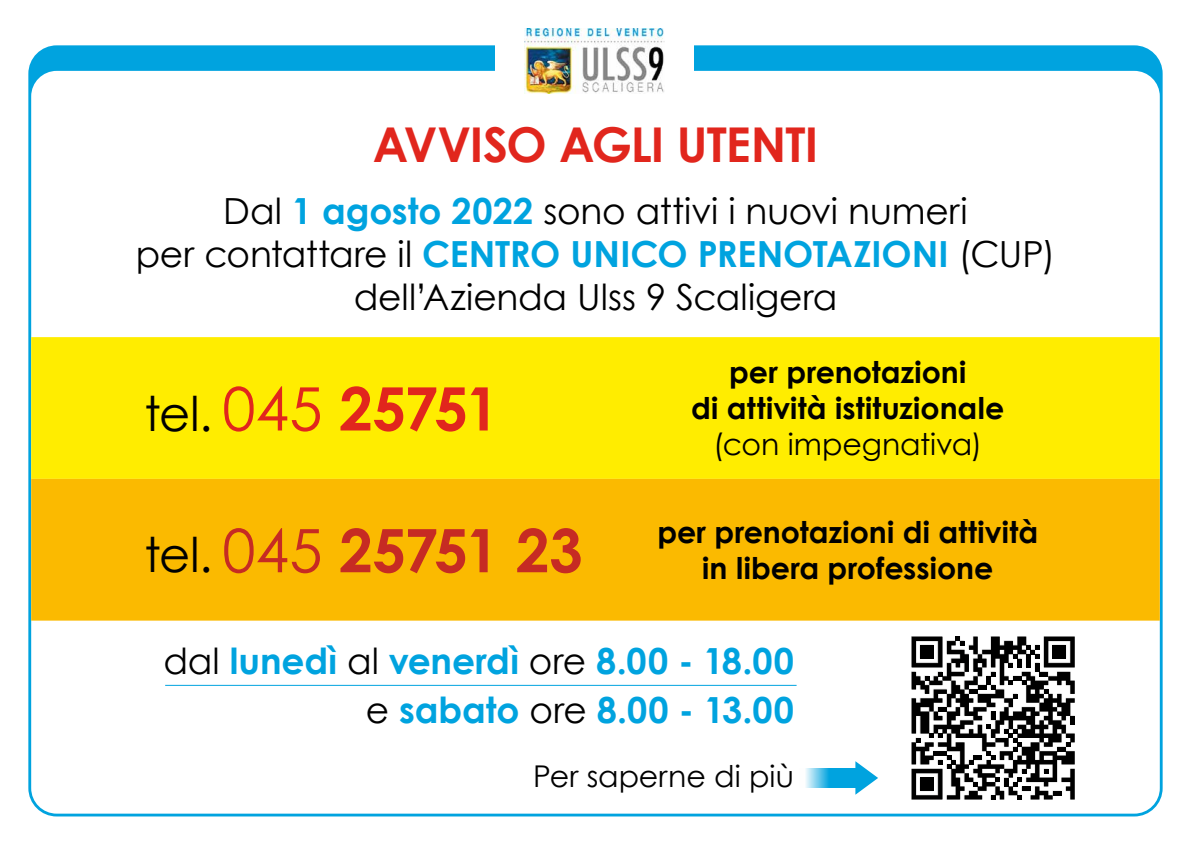
<style>
.page{position:relative;width:1191px;height:842px;background:#fff}
.page>*{position:absolute;margin:0;border:0;box-sizing:border-box;transform-origin:0 0}
.t1{font:700 60px "Century Gothic";letter-spacing:-.03em;color:#c62b23}
.t2{font:700 60px "Century Gothic";letter-spacing:-.035em;color:#e1261d}
.t3{font:700 48px "Century Gothic";letter-spacing:-.02em;color:#e1261d}
.t4{font:36px/43.2px "Century Gothic";letter-spacing:-.005em;color:#000;text-align:center}
.t5{font:700 36px/48.9px "Century Gothic";letter-spacing:-.005em;color:#00a3df;text-align:right}
.t6{font:700 30px/36px "Century Gothic";letter-spacing:.005em;color:#000;text-align:center}
.t7{font:30px "Century Gothic";color:#000}
.s1{font-weight:700;color:#00a3df}
.s2{font-weight:400;font-size:48px;color:#000}
.s3{font-weight:400}
.s4{font-weight:400;color:#000}
</style>
<div class="page">
<div style="left:28px;top:45px;width:1134px;height:771px;background:#00a3df;border-radius:28px"></div>
<div style="left:31px;top:71px;width:1128px;height:743px;background:#fff;border-radius:26px"></div>
<div style="left:495px;top:28px;width:198px;height:66px;background:#fff"></div>
<img style="left:524px;top:28px;width:140px;height:66px">
<div style="left:31px;top:337px;width:1128px;height:142px;background:#ffed00"></div>
<div style="left:31px;top:479px;width:1128px;height:142px;background:#fbba00"></div>
<svg style="left:911px;top:637px;width:163px;height:162px"></svg>
<div style="left:920px;top:645px;width:13px;height:14px;background:#000"></div>
<svg style="left:806px;top:768px;width:49px;height:20px"></svg>
<svg style="left:855px;top:761px;width:23px;height:34px"></svg>
<hr style="left:165px;top:685px;width:631px;height:1px;background:#00a3df">
<h2 class="t3" style="left:373px;top:114px;width:447px">AVVISO AGLI UTENTI</h2>
<p class="t4" style="left:136px;top:189px;width:921px">Dal <span class="s1">1 agosto 2022</span> sono attivi i nuovi numeri<br>per contattare il <span class="s1">CENTRO UNICO PRENOTAZIONI</span> (CUP) dell’Azienda Ulss 9 Scaligera</p>
<h1 class="t2" style="left:145px;top:371px;width:356px"><span class="s2">tel.</span> <span class="s3">045</span> 25751</h1>
<p class="t6" style="left:691px;top:354px;width:314px">per prenotazioni<br>di attività istituzionale</p>
<p class="t7" style="left:713px;top:426px;width:270px">(con impegnativa)</p>
<h1 class="t1" style="left:145px;top:513px;width:439px"><span class="s2">tel.</span> <span class="s3">045</span> 25751 23</h1>
<p class="t6" style="left:657px;top:513px;width:382px">per prenotazioni di attività in libera professione</p>
<p class="t5" style="left:163px;top:636px;width:632px"><span class="s4">dal</span> lunedì <span class="s4">al</span> venerdì <span class="s4">ore</span> 8.00 - 18.00 <span class="s4">e</span> sabato <span class="s4">ore</span> 8.00 - 13.00</p>
<p class="t7" style="left:533px;top:758px;width:262px">Per saperne di più</p>
</div>
